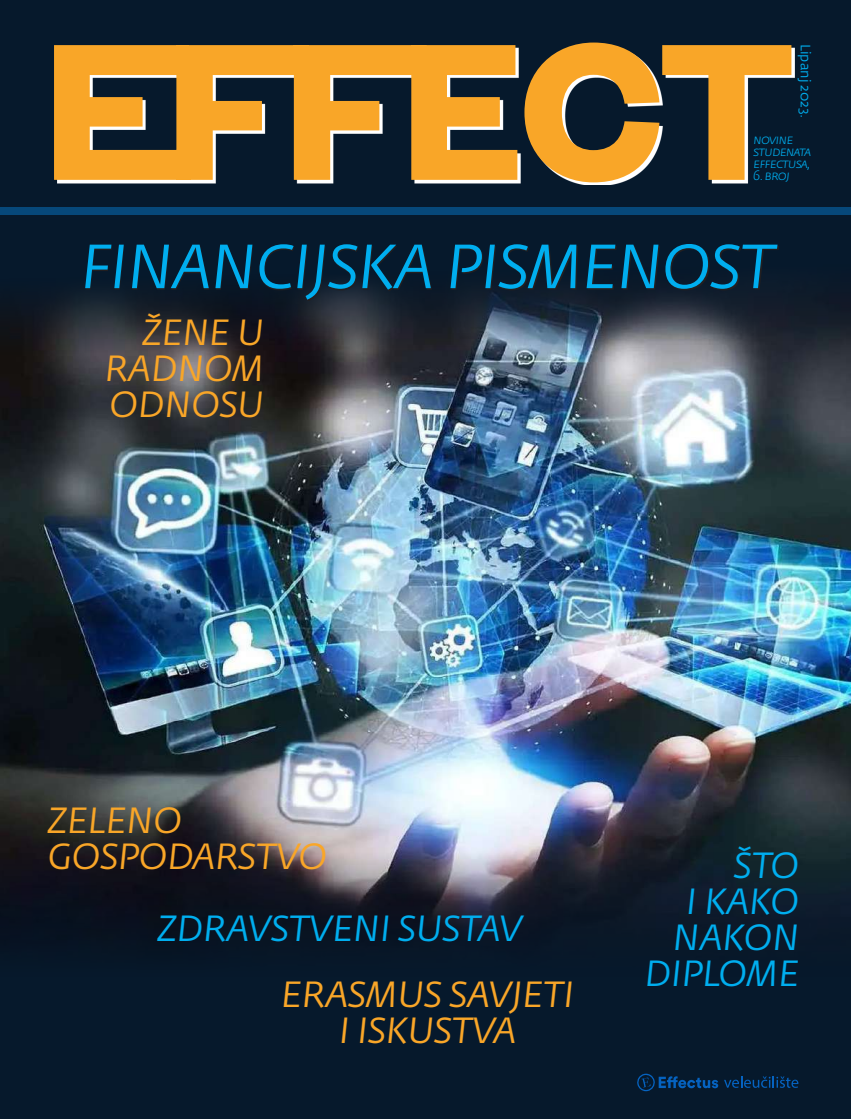
<style>
.page{position:relative;width:851px;height:1119px;background:#fff}
.page>*{position:absolute;margin:0;border:0;box-sizing:border-box;transform-origin:0 0}
.t1{font:italic 61.5px "Fedra Sans Std";color:#00aeef}
.t2{font:italic 36px/36px "Fedra Sans Std";letter-spacing:.01em;color:#f9a628;text-align:justify}
.t3{font:italic 36px/36px "Fedra Sans Std";letter-spacing:.01em;color:#00aeef;text-align:right}
.t4{font:italic 300 13.5px/12px "Fedra Sans Std";letter-spacing:-.07em;color:#00aeef}
.t5{font:13.5px "Fedra Sans Std";color:#00aeef}
</style>
<div class="page">
<div style="left:0;top:0;width:850px;height:1118px;background:#06192c"></div>
<img style="left:0;top:293px;width:850px;height:655px">
<svg style="left:57px;top:45px;width:737px;height:140px"></svg>
<svg style="left:54px;top:43px;width:737px;height:139px;fill:#f9a628"></svg>
<svg style="left:724px;top:1076px;width:74px;height:11px"></svg>
<svg style="left:637px;top:1073px;width:81px;height:18px"></svg>
<div style="left:0;top:207px;width:850px;height:8px;background:#06487a"></div>
<svg style="left:86px;top:245px;width:692px;height:56px"></svg>
<p class="t5" style="left:813px;top:44px;width:76px;rotate:90deg">Lipanj 2023.</p>
<p class="t4" style="left:753px;top:133px;width:59px">novine studenata effectusa,</p>
<p class="t4" style="left:753px;top:169px;width:38px">6. broj</p>
<h1 class="t1" style="left:81px;top:228px;width:694px">FINANCIJSKA PISMENOST</h1>
<p class="t2" style="left:105px;top:314px;width:160px;text-indent:38px">ŽENE U RADNOM ODNOSU</p>
<p class="t2" style="left:48px;top:801px;width:280px">ZELENO<br>GOSPODARSTVO</p>
<p class="t3" style="left:158px;top:910px;width:366px">ZDRAVSTVENI SUSTAV</p>
<p class="t2" style="left:281px;top:975px;width:294px;text-align:center">ERASMUS SAVJETI<br>I ISKUSTVA</p>
<p class="t3" style="left:645px;top:846px;width:156px">ŠTO<br>I KAKO<br>NAKON<br>DIPLOME</p>
</div>
